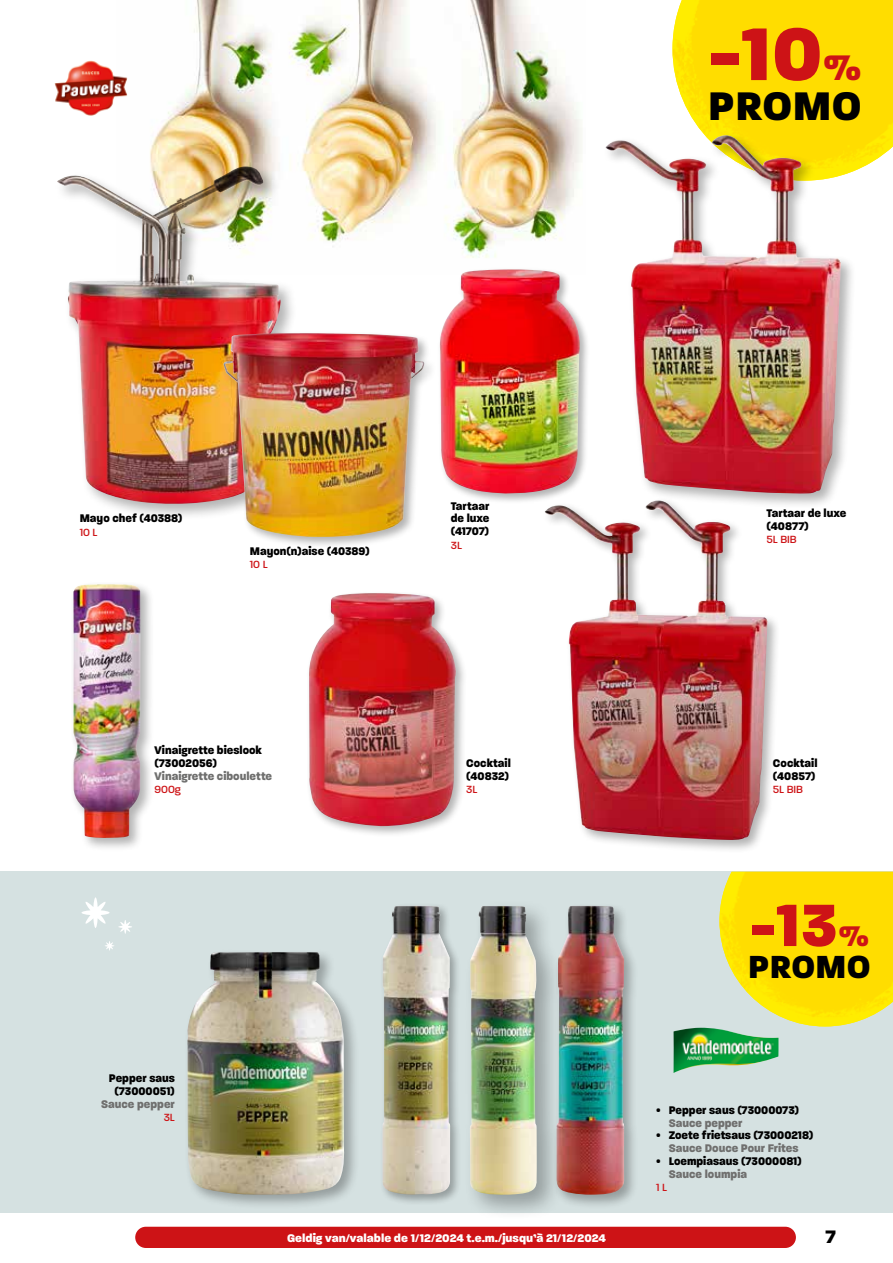
<style>
.page{position:relative;width:893px;height:1263px;background:#fff}
.page>*{position:absolute;margin:0;border:0;box-sizing:border-box;transform-origin:0 0}
.t1{font:800 80.55px "Paralucent";color:#cd1316}
.t2{font:800 64.5px "Paralucent";color:#cd1316}
.t3{font:800 43.2px "Paralucent";letter-spacing:.01em;color:#000}
.t4{font:800 34.5px "Paralucent";letter-spacing:.01em;color:#000}
.t5{font:800 19.5px "Paralucent";color:#000}
.t6{font:800 12px/12.8px "Paralucent";color:#000;scale:.95 1}
.t7{font:800 12px "Paralucent";color:#fff}
.t8{font:800 12px "Paralucent";color:#6f6f6e;scale:.95 1}
.t9{font:500 11.25px "Paralucent";color:#cd1316}
.s1{font-size:38.4px}
.s2{font-size:30.75px}
.s3{font-weight:500}
.s4{color:#6f6f6e}
</style>
<div class="page">
<div style="left:135px;top:1227px;width:661px;height:21px;background:#cd1316;border-radius:11px"></div>
<div style="left:0;top:872px;width:893px;height:341px;background:#d5e1e1"></div>
<div style="left:54px;top:163px;width:243px;height:358px;background:#000;opacity:.3"></div>
<img style="left:57px;top:166px;width:224px;height:339px">
<div style="left:221px;top:330px;width:215px;height:219px;background:#000;opacity:.3"></div>
<img style="left:223px;top:333px;width:201px;height:204px">
<div style="left:306px;top:590px;width:162px;height:248px;background:#000;opacity:.3"></div>
<img style="left:307px;top:593px;width:149px;height:233px">
<div style="left:553px;top:902px;width:86px;height:307px;background:#000;opacity:.3"></div>
<img style="left:564px;top:906px;width:60px;height:289px">
<div style="left:542px;top:497px;width:239px;height:357px;background:#000;opacity:.3"></div>
<img style="left:545px;top:500px;width:222px;height:340px">
<div style="left:70px;top:581px;width:84px;height:270px;background:#000;opacity:.3"></div>
<img style="left:73px;top:584px;width:67px;height:254px">
<img style="left:672px;top:0;width:221px;height:170px">
<img style="left:116px;top:0;width:466px;height:275px">
<div style="left:603px;top:132px;width:253px;height:377px;background:#000;opacity:.3"></div>
<img style="left:604px;top:135px;width:237px;height:359px">
<img style="left:719px;top:872px;width:174px;height:154px">
<div style="left:184px;top:948px;width:176px;height:262px;background:#000;opacity:.3"></div>
<img style="left:187px;top:952px;width:158px;height:243px">
<img style="left:674px;top:1028px;width:104px;height:45px">
<div style="left:380px;top:903px;width:81px;height:302px;background:#000;opacity:.3"></div>
<img style="left:382px;top:906px;width:69px;height:289px">
<div style="left:463px;top:899px;width:101px;height:322px;background:#000;opacity:.3"></div>
<img style="left:469px;top:906px;width:68px;height:289px">
<svg style="left:118px;top:920px;width:14px;height:14px"></svg>
<svg style="left:105px;top:941px;width:9px;height:10px"></svg>
<svg style="left:82px;top:897px;width:28px;height:31px"></svg>
<img style="left:54px;top:60px;width:74px;height:56px">
<div style="left:437px;top:267px;width:153px;height:237px;background:#000;opacity:.3"></div>
<img style="left:439px;top:269px;width:141px;height:226px">
<h1 class="t1" style="left:708px;top:5px;width:155px">-10<span class="s1">%</span></h1>
<h3 class="t3" style="left:708px;top:80px;width:155px">PROMO</h3>
<p class="t6" style="left:80px;top:512px;width:110px">Mayo chef (40388)</p>
<p class="t9" style="left:80px;top:525px;width:19px">10 L</p>
<p class="t6" style="left:250px;top:545px;width:128px">Mayon(n)aise (40389)</p>
<p class="t9" style="left:250px;top:558px;width:19px">10 L</p>
<p class="t6" style="left:155px;top:744px;width:114px">Vinaigrette bieslook (73002056)</p>
<p class="t8" style="left:155px;top:768px;width:125px">Vinaigrette ciboulette</p>
<p class="t9" style="left:155px;top:783px;width:28px">900g</p>
<p class="t6" style="left:451px;top:499px;width:42px;text-align:justify">Tartaar de luxe (41707)</p>
<p class="t9" style="left:451px;top:538px;width:13px">3L</p>
<p class="t6" style="left:466px;top:757px;width:48px">Cocktail (40832)</p>
<p class="t9" style="left:466px;top:783px;width:13px">3L</p>
<p class="t6" style="left:109px;top:1072px;width:71px;text-align:center">Pepper saus (73000051)</p>
<p class="t8" style="left:101px;top:1097px;width:79px">Sauce pepper</p>
<p class="t9" style="left:164px;top:1111px;width:13px">3L</p>
<p class="t6" style="left:767px;top:507px;width:85px">Tartaar de luxe (40877)</p>
<p class="t9" style="left:767px;top:533px;width:32px">5L BIB</p>
<p class="t6" style="left:773px;top:757px;width:48px">Cocktail (40857)</p>
<p class="t9" style="left:773px;top:783px;width:32px">5L BIB</p>
<h2 class="t2" style="left:750px;top:886px;width:121px">-13<span class="s2">%</span></h2>
<h3 class="t4" style="left:748px;top:946px;width:124px">PROMO</h3>
<p class="t6" style="left:669px;top:1103px;width:139px;text-indent:-13px"><span class="s3">•</span> Pepper saus (73000073)<br><span class="s4">Sauce pepper</span></p>
<p class="t6" style="left:656px;top:1129px;width:167px;text-align:center"><span class="s3">•</span> Zoete frietsaus (73000218)<br><span class="s4">Sauce Douce Pour Frites</span></p>
<p class="t6" style="left:669px;top:1154px;width:141px;text-indent:-13px"><span class="s3">•</span> Loempiasaus (73000081)<br><span class="s4">Sauce loumpia</span></p>
<p class="t9" style="left:656px;top:1181px;width:12px">1 L</p>
<p class="t7" style="left:287px;top:1231px;width:320px">Geldig van/valable de 1/12/2024 t.e.m./jusqu’à 21/12/2024</p>
<h3 class="t5" style="left:825px;top:1225px;width:12px">7</h3>
</div>
